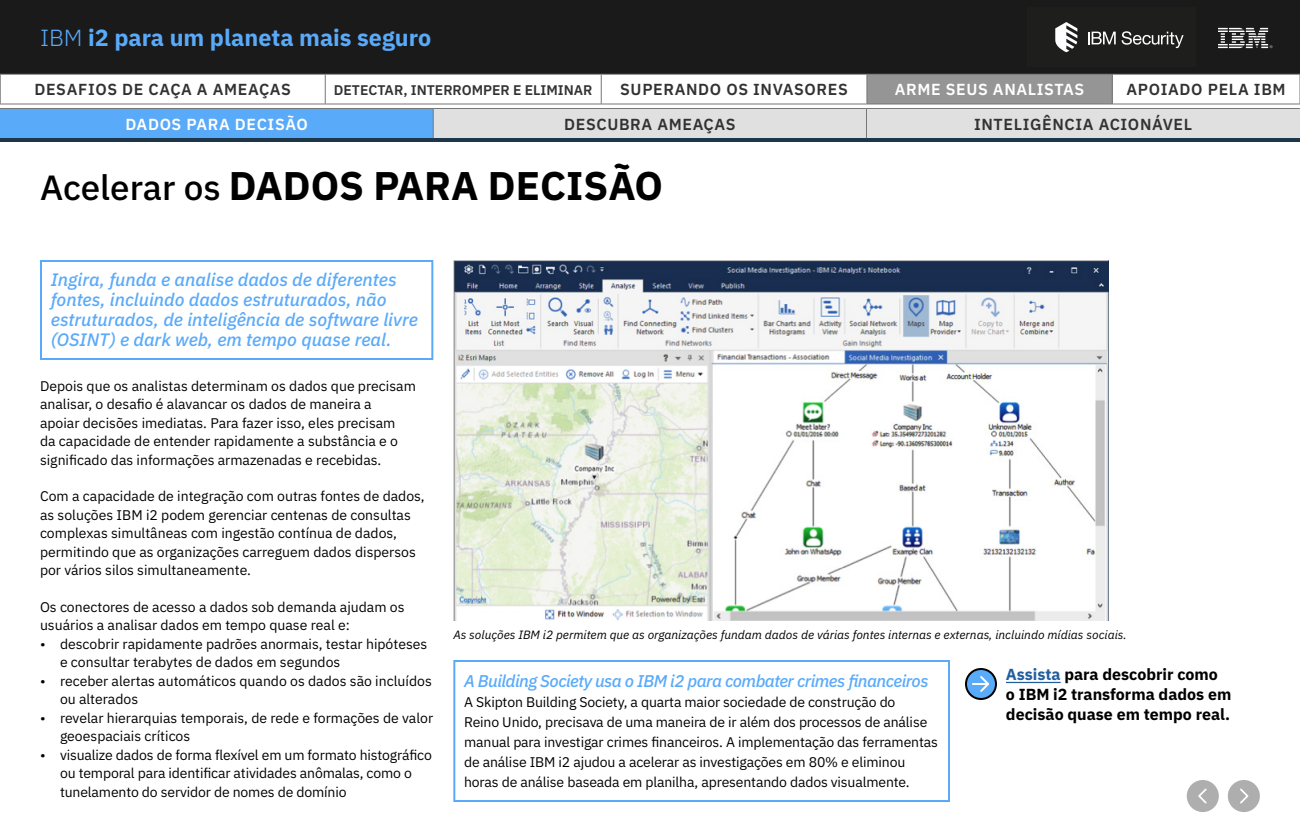
<style>
.page{position:relative;width:1300px;height:840px;background:#fff}
.page>*{position:absolute;margin:0;border:0;box-sizing:border-box;transform-origin:0 0}
.Pagehead{font:700 40px "IBM Plex Sans";color:#000}
.Leftblue{font:700 23.3px "IBM Plex Sans";color:#5aaafa}
.Callout{font:italic 500 18px/20px "IBM Plex Sans";color:#5aaafa}
.Callout-2{font:italic 500 17px "IBM Plex Sans";letter-spacing:-.03em;color:#5aaafa}
.Table{font:600 16px "IBM Plex Sans";letter-spacing:.04em;color:#323232}
.Linkbold{font:700 16px/20px "IBM Plex Sans";color:#000}
.Tablewhite{font:600 16px "IBM Plex Sans";letter-spacing:.04em;color:#fff}
.Body{font:14px/18.5px "IBM Plex Sans";color:#000}
.Bodynospace{font:14px/18.5px "IBM Plex Sans";color:#000}
.Table-2{font:600 14px "IBM Plex Sans";color:#323232}
.Figure{font:italic 12px "IBM Plex Sans";color:#000}
.s1{font-weight:300}
.s2{font-weight:500;font-size:35px}
.s3{color:#215e9e}
</style>
<div class="page">
<div style="left:453px;top:660px;width:497px;height:142px;border:2px solid #5aaafa"></div>
<div style="left:0;top:0;width:1300px;height:74px;background:#1a1a1a"></div>
<div style="left:1027px;top:8px;width:169px;height:59px;background:#1e1f1d"></div>
<svg style="left:1055px;top:22px;width:22px;height:30px"></svg>
<svg style="left:1088px;top:32px;width:28px;height:12px"></svg>
<svg style="left:1122px;top:31px;width:62px;height:17px"></svg>
<svg style="left:1218px;top:28px;width:54px;height:20px"></svg>
<svg style="left:1228px;top:780px;width:32px;height:32px"></svg>
<svg style="left:1187px;top:780px;width:32px;height:32px"></svg>
<div style="left:0;top:137px;width:1300px;height:5px;background:#1d3649"></div>
<div style="left:40px;top:260px;width:393px;height:100px;border:2px solid #5aaafa"></div>
<img style="left:453px;top:260px;width:656px;height:360px">
<svg style="left:966px;top:669px;width:30px;height:30px"></svg>
<div style="left:965px;top:668px;width:32px;height:32px;border:2px solid #000;border-radius:50%"></div>
<svg style="left:973px;top:674px;width:18px;height:20px"></svg>
<hr style="left:0;top:74px;width:325px;height:1px;background:#777677">
<hr style="left:0;top:74px;width:1px;height:30px;background:#777677">
<hr style="left:325px;top:74px;width:276px;height:1px;background:#777677">
<hr style="left:325px;top:74px;width:1px;height:30px;background:#777677">
<hr style="left:0;top:104px;width:325px;height:1px;background:#777677">
<hr style="left:325px;top:104px;width:276px;height:1px;background:#777677">
<div style="left:0;top:108px;width:433px;height:30px;background:#5aaafa"></div>
<div style="left:433px;top:108px;width:433px;height:30px;background:#e0e0e0"></div>
<svg style="left:433px;top:109px;width:1px;height:29px"></svg>
<svg style="left:601px;top:74px;width:699px;height:64px"></svg>
<hr style="left:0;top:108px;width:433px;height:1px;background:#777677">
<hr style="left:433px;top:108px;width:433px;height:1px;background:#777677">
<hr style="left:866px;top:108px;width:434px;height:1px;background:#777677">
<hr style="left:1006px;top:682px;width:55px;height:1px;background:#215e9e">
<p class="Leftblue" style="left:40px;top:19px;width:393px"><span class="s1">IBM</span> i2 para um planeta mais seguro</p>
<p class="Table" style="left:34px;top:77px;width:258px">DESAFIOS DE CAÇA A AMEAÇAS</p>
<p class="Table-2" style="left:334px;top:79px;width:260px">DETECTAR, INTERROMPER E ELIMINAR</p>
<p class="Table" style="left:620px;top:77px;width:229px">SUPERANDO OS INVASORES</p>
<p class="Tablewhite" style="left:895px;top:77px;width:191px">ARME SEUS ANALISTAS</p>
<p class="Table" style="left:1127px;top:77px;width:161px">APOIADO PELA IBM</p>
<p class="Tablewhite" style="left:125px;top:111px;width:184px">DADOS PARA DECISÃO</p>
<p class="Table" style="left:564px;top:111px;width:173px">DESCUBRA AMEAÇAS</p>
<p class="Table" style="left:974px;top:111px;width:220px">INTELIGÊNCIA ACIONÁVEL</p>
<p class="Pagehead" style="left:40px;top:154px;width:625px"><span class="s2">Acelerar os</span> DADOS PARA DECISÃO</p>
<p class="Callout" style="left:51px;top:268px;width:369px">Ingira, funda e analise dados de diferentes fontes, incluindo dados estruturados, não estruturados, de inteligência de software livre (OSINT) e dark web, em tempo quase real.</p>
<p class="Body" style="left:40px;top:376px;width:377px">Depois que os analistas determinam os dados que precisam analisar, o desafio é alavancar os dados de maneira a<br>apoiar decisões imediatas. Para fazer isso, eles precisam<br>da capacidade de entender rapidamente a substância e o significado das informações armazenadas e recebidas.</p>
<p class="Body" style="left:40px;top:486px;width:386px">Com a capacidade de integração com outras fontes de dados, as soluções IBM i2 podem gerenciar centenas de consultas complexas simultâneas com ingestão contínua de dados, permitindo que as organizações carreguem dados dispersos por vários silos simultaneamente.</p>
<p class="Bodynospace" style="left:40px;top:597px;width:366px">Os conectores de acesso a dados sob demanda ajudam os usuários a analisar dados em tempo quase real e:</p>
<p class="Body" style="left:60px;top:634px;width:369px;text-indent:-20px">• descobrir rapidamente padrões anormais, testar hipóteses e consultar terabytes de dados em segundos</p>
<p class="Body" style="left:60px;top:671px;width:373px;text-indent:-20px">• receber alertas automáticos quando os dados são incluídos ou alterados</p>
<p class="Body" style="left:60px;top:708px;width:375px;text-indent:-20px">• revelar hierarquias temporais, de rede e formações de valor geoespaciais críticos</p>
<p class="Body" style="left:60px;top:745px;width:373px;text-indent:-20px">• visualize dados de forma flexível em um formato histográfico ou temporal para identificar atividades anômalas, como o tunelamento do servidor de nomes de domínio</p>
<p class="Figure" style="left:453px;top:625px;width:675px">As soluções IBM i2 permitem que as organizações fundam dados de várias fontes internas e externas, incluindo mídias sociais.</p>
<p class="Callout-2" style="left:464px;top:667px;width:466px">A Building Society usa o IBM i2 para combater crimes financeiros</p>
<p class="Body" style="left:464px;top:691px;width:475px;line-height:20px">A Skipton Building Society, a quarta maior sociedade de construção do<br>Reino Unido, precisava de uma maneira de ir além dos processos de análise manual para investigar crimes financeiros. A implementação das ferramentas de análise IBM i2 ajudou a acelerar as investigações em 80% e eliminou horas de análise baseada em planilha, apresentando dados visualmente.</p>
<p class="Linkbold" style="left:1006px;top:663px;width:227px"><span class="s3">Assista</span> para descobrir como<br>o IBM i2 transforma dados em decisão quase em tempo real.</p>
</div>
